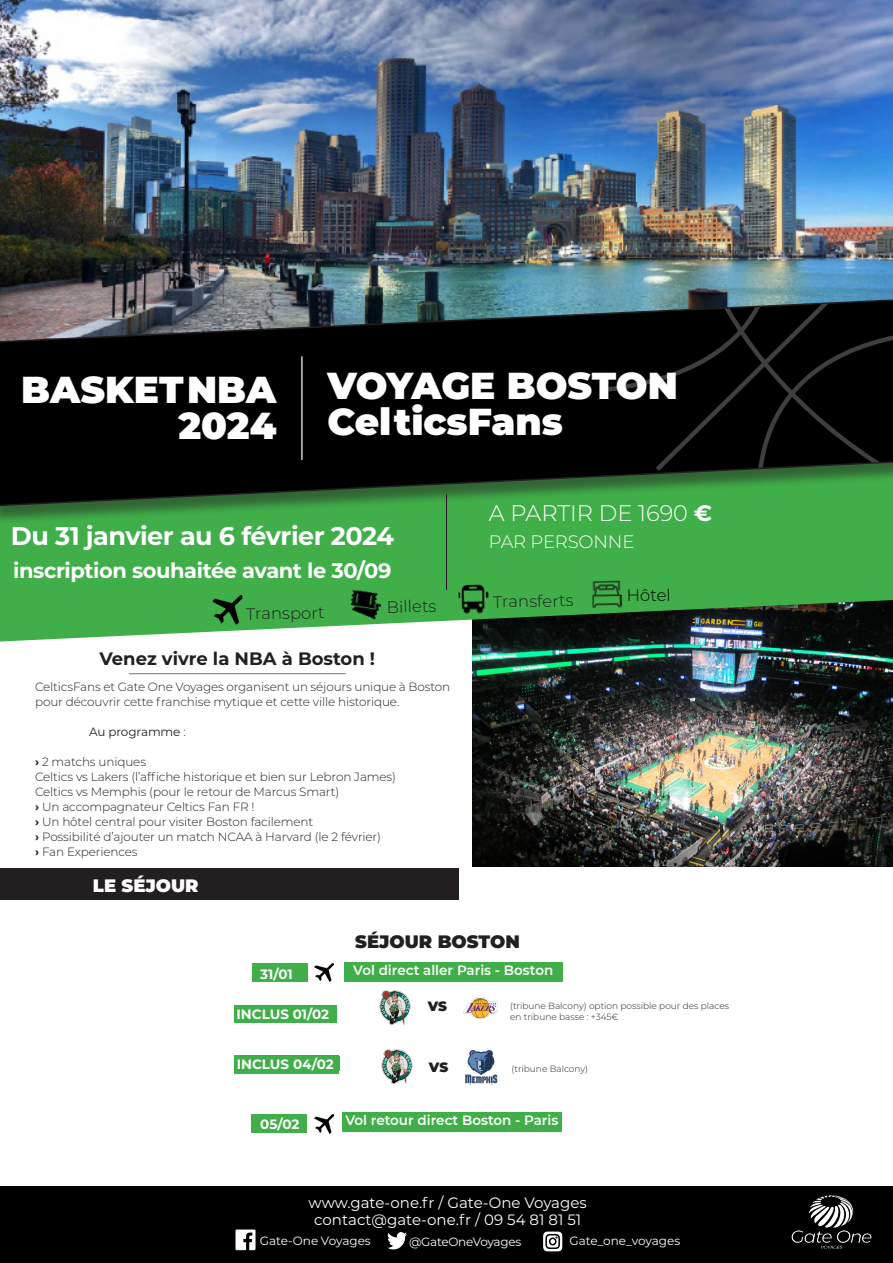
<style>
.page{position:relative;width:893px;height:1263px;background:#fff}
.page>*{position:absolute;margin:0;border:0;box-sizing:border-box;transform-origin:0 0}
.t1{font:900 37.5px "Montserrat";color:#fff}
.t2{font:700 25.5px "Montserrat";letter-spacing:-.02em;color:#fff}
.t3{font:300 22.5px "Montserrat";color:#fff}
.t4{font:700 21px "Montserrat";letter-spacing:-.02em;color:#fff}
.t5{font:700 18px "Montserrat";color:#231f20}
.t6{font:900 18px "Montserrat";color:#231f20}
.t7{font:300 18px "Montserrat";letter-spacing:-.01em;color:#fff}
.t8{font:900 18px "Montserrat";color:#fff}
.t9{font:300 16.5px "Montserrat";color:#231f20}
.t10{font:300 16.5px "Montserrat";color:#000}
.t11{font:15px "Montserrat";color:#fff}
.t12{font:600 13.5px "Montserrat";color:#fff}
.t13{font:700 13.5px "Montserrat";color:#fff}
.t14{font:200 13.5px "Oswald";color:#fff}
.t15{font:900 13.5px "Montserrat";color:#231f20}
.t16{font:300 12px/15px "Montserrat";letter-spacing:-.01em;color:#231f20}
.t17{font:12px "Montserrat";letter-spacing:-.015em;color:#fff}
.t18{font:12px "Montserrat";letter-spacing:-.01em;color:#231f20}
.t19{font:300 9px/10.8px "Montserrat";color:#231f20}
.s1{font-weight:700}
.s2{font-weight:300}
</style>
<div class="page">
<img style="left:473px;top:641px;width:420px;height:225px">
<svg style="left:0;top:525px;width:893px;height:116px;background:#449e4c"></svg>
<img style="left:458px;top:584px;width:31px;height:30px">
<img style="left:213px;top:595px;width:30px;height:30px">
<img style="left:351px;top:589px;width:31px;height:31px">
<img style="left:592px;top:581px;width:30px;height:27px">
<hr style="left:446px;top:494px;width:1px;height:96px;background:#2f172e">
<img style="left:0;top:0;width:893px;height:298px">
<div style="left:0;top:302px;width:893px;height:223px;background:#231f20;opacity:.5"></div>
<svg style="left:0;top:298px;width:893px;height:210px;background:#121e16"></svg>
<hr style="left:301px;top:356px;width:1px;height:104px;background:#fff">
<div style="left:0;top:1186px;width:893px;height:77px;background:#000"></div>
<img style="left:543px;top:1231px;width:20px;height:21px">
<img style="left:387px;top:1232px;width:20px;height:18px">
<img style="left:235px;top:1229px;width:21px;height:21px">
<img style="left:791px;top:1195px;width:81px;height:54px">
<hr style="left:129px;top:673px;width:217px;height:1px;background:#647899">
<div style="left:0;top:868px;width:458px;height:32px;background:#231f20"></div>
<div style="left:234px;top:1005px;width:103px;height:17px;background:#40ae49"></div>
<div style="left:234px;top:1055px;width:104px;height:19px;background:#40ae49"></div>
<div style="left:237px;top:1056px;width:102px;height:15px;background:#40ae49"></div>
<img style="left:379px;top:991px;width:32px;height:34px">
<div style="left:344px;top:962px;width:218px;height:20px;background:#40ae49"></div>
<div style="left:342px;top:1112px;width:220px;height:20px;background:#40ae49"></div>
<div style="left:252px;top:963px;width:56px;height:18px;background:#40ae49"></div>
<div style="left:251px;top:1114px;width:56px;height:18px;background:#40ae49"></div>
<img style="left:381px;top:1049px;width:32px;height:34px">
<img style="left:463px;top:997px;width:35px;height:22px">
<img style="left:465px;top:1050px;width:32px;height:34px">
<img style="left:315px;top:963px;width:18px;height:18px">
<img style="left:315px;top:1115px;width:18px;height:18px">
<p class="t1" style="left:21px;top:362px;width:257px">BASKET NBA</p>
<p class="t1" style="left:179px;top:398px;width:99px">2024</p>
<p class="t1" style="left:327px;top:357px;width:352px">VOYAGE BOSTON</p>
<p class="t1" style="left:327px;top:393px;width:237px">CelticsFans</p>
<p class="t2" style="left:11px;top:517px;width:385px">Du 31 janvier au 6 février 2024</p>
<p class="t4" style="left:13px;top:555px;width:380px">inscription souhaitée avant le 30/09</p>
<p class="t3" style="left:489px;top:498px;width:225px">A PARTIR DE 1690 <span class="s1">€</span></p>
<p class="t7" style="left:489px;top:530px;width:147px">PAR PERSONNE</p>
<p class="t9" style="left:246px;top:603px;width:80px;rotate:-1deg">Transport</p>
<p class="t9" style="left:387px;top:596px;width:51px;rotate:-1deg">Billets</p>
<p class="t9" style="left:493px;top:590px;width:82px;rotate:-1deg">Transferts</p>
<p class="t10" style="left:626px;top:584px;width:46px;rotate:-1deg">Hôtel</p>
<p class="t5" style="left:99px;top:645px;width:277px">Venez vivre la NBA à Boston !</p>
<p class="t16" style="left:35px;top:678px;width:417px">CelticsFans et Gate One Voyages organisent un séjours unique à Boston pour découvrir cette franchise mytique et cette ville historique.</p>
<p class="t18" style="left:89px;top:723px;width:98px">Au programme <span class="s2">:</span></p>
<p class="t16" style="left:35px;top:753px;width:113px"><span class="s1">›</span> 2 matchs uniques</p>
<p class="t16" style="left:35px;top:768px;width:363px">Celtics vs Lakers (l’affiche historique et bien sur Lebron James)</p>
<p class="t16" style="left:35px;top:783px;width:306px">Celtics vs Memphis (pour le retour de Marcus Smart)</p>
<p class="t16" style="left:35px;top:798px;width:221px"><span class="s1">›</span> Un accompagnateur Celtics Fan FR !</p>
<p class="t16" style="left:35px;top:813px;width:280px"><span class="s1">›</span> Un hôtel central pour visiter Boston facilement</p>
<p class="t16" style="left:35px;top:828px;width:347px"><span class="s1">›</span> Possibilité d’ajouter un match NCAA à Harvard (le 2 février)</p>
<p class="t16" style="left:35px;top:843px;width:104px"><span class="s1">›</span> Fan Experiences</p>
<p class="t8" style="left:93px;top:872px;width:107px">LE SÉJOUR</p>
<p class="t13" style="left:260px;top:964px;width:34px">31/01</p>
<p class="t13" style="left:236px;top:1005px;width:94px">INCLUS 01/02</p>
<p class="t6" style="left:355px;top:928px;width:166px">SÉJOUR BOSTON</p>
<p class="t12" style="left:353px;top:960px;width:201px">Vol direct aller Paris - Boston</p>
<p class="t15" style="left:428px;top:996px;width:21px">VS</p>
<p class="t19" style="left:510px;top:1000px;width:221px">(tribune Balcony) option possible pour des places en tribune basse : +345€</p>
<p class="t13" style="left:237px;top:1055px;width:99px">INCLUS 04/02</p>
<p class="t15" style="left:429px;top:1057px;width:21px">VS</p>
<p class="t19" style="left:512px;top:1063px;width:78px">(tribune Balcony)</p>
<p class="t13" style="left:260px;top:1114px;width:41px">05/02</p>
<p class="t12" style="left:345px;top:1111px;width:214px">Vol retour direct Boston - Paris</p>
<p class="t11" style="left:309px;top:1192px;width:280px">www.gate-one.fr / Gate-One Voyages</p>
<p class="t11" style="left:314px;top:1209px;width:269px">contact@gate-one.fr / 09 54 81 81 51</p>
<p class="t17" style="left:260px;top:1232px;width:113px">Gate-One Voyages</p>
<p class="t17" style="left:409px;top:1233px;width:114px">@GateOneVoyages</p>
<p class="t17" style="left:569px;top:1233px;width:112px">Gate_one_voyages</p>
<p class="t14" style="left:565px;top:1233px;width:82px">Gate_one_voyages</p>
</div>
